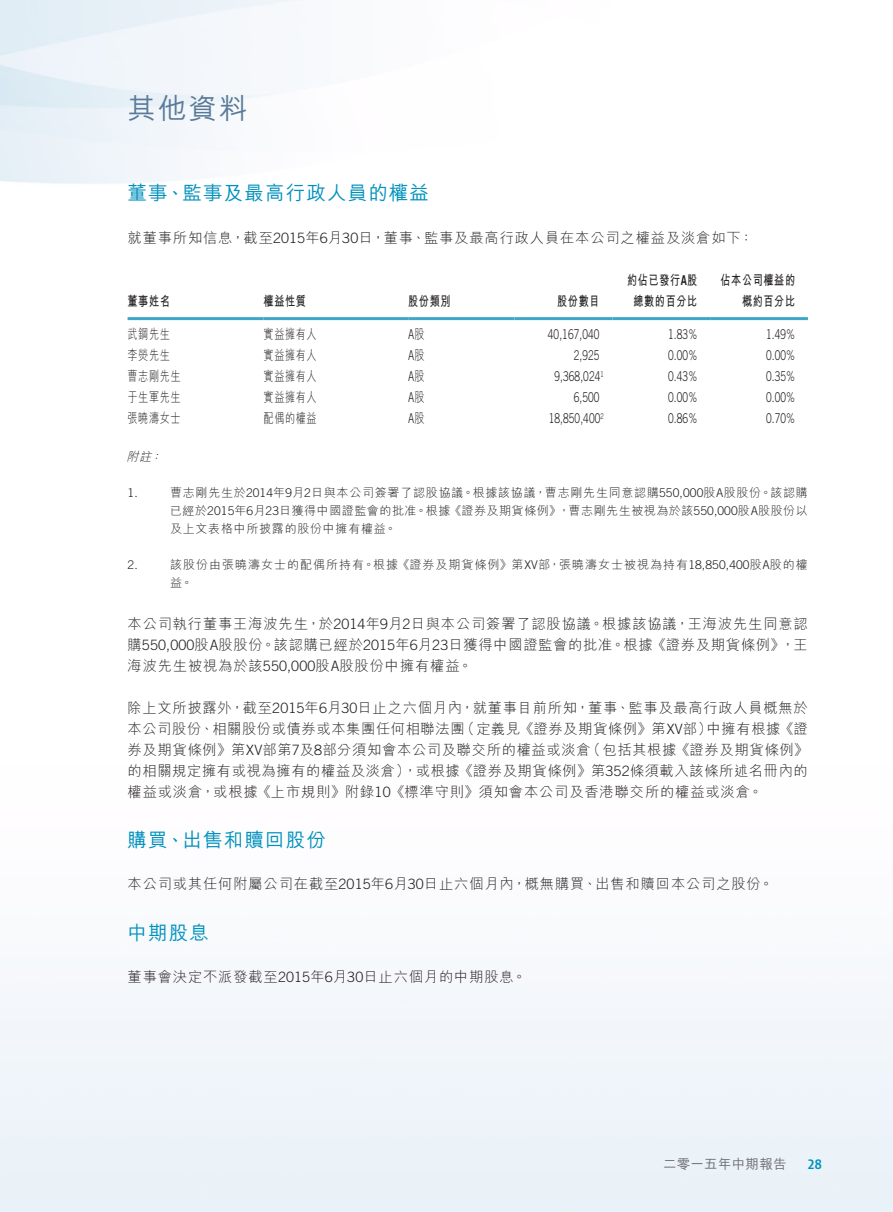
<style>
.page{position:relative;width:893px;height:1212px;background:#fff}
.page>*{position:absolute;margin:0;border:0;box-sizing:border-box;transform-origin:0 0}
.t1{font:500 28.5px "M Hei HK";color:#597a98}
.Heading_1{font:500 19.5px "M Hei HK";letter-spacing:.06em;color:#0091bd}
.t2{font:700 condensed 15px "Modena";color:#0091bd}
.Body_Text{font:300 14.25px/21px "M Hei HK";letter-spacing:.06em;color:#231f20;text-align:right}
.Body_Text-2{font:300 13.5px "Trade Gothic LT Std";letter-spacing:.01em;color:#231f20;scale:.75 1}
.Body_Text-3{font:300 13.5px "M Hei HK";letter-spacing:.06em;color:#231f20;scale:.75 1}
.Body_Text-4{font:700 13.5px "M Hei HK";letter-spacing:.06em;color:#231f20;scale:.75 1}
.t3{font:500 13.5px "M Hei HK";letter-spacing:.02em;color:#6c6d70}
.Notes{font:300 12px/18px "M Hei HK";letter-spacing:.045em;color:#231f20}
.Notes-2{font:300 12px "M Hei HK";letter-spacing:.065em;color:#231f20}
.Notes-3{font:300 12px "M Hei HK";letter-spacing:.085em;color:#231f20}
.Notes-4{font:300 12px "Trade Gothic LT Std";color:#231f20}
.Notes-5{font:italic 300 12px "M Hei HK";color:#231f20}
.s1{font-family:"Trade Gothic LT Std"}
.s2{font-family:"M Hei HK"}
.s3{font-family:"Trade Gothic LT Std Bd 2";font-weight:400}
</style>
<div class="page">
<img style="left:0;top:0;width:1px;height:1212px">
<hr style="left:128px;top:317px;width:136px;height:3px;background:#3da7ca">
<hr style="left:264px;top:317px;width:144px;height:3px;background:#3da7ca">
<hr style="left:408px;top:317px;width:106px;height:3px;background:#3da7ca">
<hr style="left:514px;top:317px;width:98px;height:3px;background:#3da7ca">
<hr style="left:612px;top:317px;width:98px;height:3px;background:#3da7ca">
<hr style="left:710px;top:317px;width:98px;height:3px;background:#3da7ca">
<p class="t1" style="left:128px;top:88px;width:121px">其他資料</p>
<p class="Heading_1" style="left:128px;top:179px;width:303px">董事、監事及最高行政人員的權益</p>
<p class="Body_Text" style="left:128px;top:227px;width:627px">就董事所知信息，截至<span class="s1">2015</span>年月<span class="s1">6 30</span>日，董事、監事及最高行政人員在本公司之權益及淡倉如下：</p>
<p class="Body_Text-4" style="left:128px;top:291px;width:58px">董事姓名</p>
<p class="Body_Text-3" style="left:128px;top:328px;width:58px">武鋼先生</p>
<p class="Body_Text-4" style="left:264px;top:291px;width:58px">權益性質</p>
<p class="Body_Text-3" style="left:264px;top:328px;width:72px">實益擁有人</p>
<p class="Body_Text-4" style="left:408px;top:291px;width:58px">股份類別</p>
<p class="Body_Text-2" style="left:408px;top:327px;width:23px">A<span class="s2">股</span></p>
<p class="Body_Text-4" style="left:557px;top:291px;width:58px">股份數目</p>
<p class="Body_Text-2" style="left:548px;top:327px;width:70px">40,167,040</p>
<p class="Body_Text-4" style="left:627px;top:270px;width:95px">約佔已發行<span class="s3">A</span>股</p>
<p class="Body_Text-4" style="left:633px;top:291px;width:87px">總數的百分比</p>
<p class="Body_Text-2" style="left:668px;top:327px;width:40px">1.83%</p>
<p class="Body_Text-4" style="left:720px;top:270px;width:101px">佔本公司權益的</p>
<p class="Body_Text-4" style="left:742px;top:291px;width:72px">概約百分比</p>
<p class="Body_Text-2" style="left:766px;top:327px;width:40px">1.49%</p>
<p class="Body_Text-3" style="left:128px;top:349px;width:58px">李熒先生</p>
<p class="Body_Text-3" style="left:264px;top:349px;width:72px">實益擁有人</p>
<p class="Body_Text-2" style="left:408px;top:348px;width:23px">A<span class="s2">股</span></p>
<p class="Body_Text-2" style="left:574px;top:348px;width:36px">2,925</p>
<p class="Body_Text-2" style="left:668px;top:348px;width:40px">0.00%</p>
<p class="Body_Text-2" style="left:766px;top:348px;width:40px">0.00%</p>
<p class="Body_Text-3" style="left:128px;top:370px;width:72px">曹志剛先生</p>
<p class="Body_Text-3" style="left:264px;top:370px;width:72px">實益擁有人</p>
<p class="Body_Text-2" style="left:408px;top:369px;width:23px">A<span class="s2">股</span></p>
<p class="Body_Text-2" style="left:554px;top:369px;width:67px">9,368,024<sup>1</sup></p>
<p class="Body_Text-2" style="left:668px;top:369px;width:40px">0.43%</p>
<p class="Body_Text-2" style="left:766px;top:369px;width:40px">0.35%</p>
<p class="Body_Text-3" style="left:128px;top:391px;width:72px">于生軍先生</p>
<p class="Body_Text-3" style="left:264px;top:391px;width:72px">實益擁有人</p>
<p class="Body_Text-2" style="left:408px;top:390px;width:23px">A<span class="s2">股</span></p>
<p class="Body_Text-2" style="left:574px;top:390px;width:36px">6,500</p>
<p class="Body_Text-2" style="left:668px;top:390px;width:40px">0.00%</p>
<p class="Body_Text-2" style="left:766px;top:390px;width:40px">0.00%</p>
<p class="Body_Text-3" style="left:128px;top:412px;width:72px">張曉濤女士</p>
<p class="Notes-5" style="left:150px;top:450px;width:17px">：</p>
<p class="Notes-5" style="left:126px;top:450px;width:29px">附註</p>
<p class="Body_Text-3" style="left:264px;top:412px;width:72px">配偶的權益</p>
<p class="Body_Text-2" style="left:408px;top:411px;width:23px">A<span class="s2">股</span></p>
<p class="Body_Text-2" style="left:549px;top:411px;width:75px">18,850,400<sup>2</sup></p>
<p class="Body_Text-2" style="left:668px;top:411px;width:40px">0.86%</p>
<p class="Body_Text-2" style="left:766px;top:411px;width:40px">0.70%</p>
<p class="Notes-4" style="left:128px;top:485px;width:12px">1.</p>
<p class="Notes-4" style="left:128px;top:557px;width:12px">2.</p>
<p class="Notes-2" style="left:170px;top:486px;width:639px">曹志剛先生於<span class="s1">2014</span>年月<span class="s1">9 2</span>日與本公司簽署了認股協議。根據該協議，曹志剛先生同意認購<span class="s1">550,000</span>股<span class="s1">A</span>股股份。該認購</p>
<p class="Notes" style="left:170px;top:501px;width:392px">已經於<span class="s1">2015</span>年月<span class="s1">6 23</span>日獲得中國證監會的批准。根據《證券及期貨條例》及上文表格中所披露的股份中擁有權益。</p>
<p class="Notes-3" style="left:170px;top:558px;width:639px">該股份由張曉濤女士的配偶所持有。根據《證券及期貨條例》第<span class="s1">XV</span>部，張曉濤女士被視為持有<span class="s1">18,850,400</span>股<span class="s1">A</span>股的權</p>
<p class="Notes" style="left:558px;top:501px;width:251px">，曹志剛先生被視為於該<span class="s1">550,000</span>股<span class="s1">A</span>股股份以</p>
<p class="Notes-2" style="left:170px;top:576px;width:24px">益。</p>
<p class="Body_Text" style="left:128px;top:613px;width:682px">本公司執行董事王海波先生，於<span class="s1">2014</span>年月<span class="s1">9 2</span>日與本公司簽署了認股協議。根據該協議，王海波先生同意認，王</p>
<p class="Body_Text" style="left:128px;top:634px;width:658px;text-align:left">購<span class="s1">550,000</span>股<span class="s1">A</span>股股份。該認購已經於<span class="s1">2015</span>年月<span class="s1">6 23</span>日獲得中國證監會的批准。根據《證券及期貨條例》海波先生被視為於該<span class="s1">550,000</span>股<span class="s1">A</span>股股份中擁有權益。</p>
<p class="Body_Text" style="left:128px;top:697px;width:682px">除上文所披露外，截至<span class="s1">2015</span>年月<span class="s1">6 30</span>日止之六個月內，就董事目前所知，董事、監事及最高行政人員概無於中擁有根據《證</p>
<p class="Body_Text" style="left:460px;top:718px;width:253px">（定義見《證券及期貨條例》第<span class="s1">XV</span>部）</p>
<p class="Body_Text" style="left:128px;top:718px;width:339px">本公司股份、相關股份或債券或本集團任何相聯法團</p>
<p class="Body_Text" style="left:587px;top:739px;width:223px">（包括其根據《證券及期貨條例《</p>
<p class="Body_Text" style="left:128px;top:739px;width:682px;text-align:left">券及期貨條例》第<span class="s1">XV</span>部第及<span class="s1">7 8</span>部分須知會本公司及聯交所的權益或淡倉<br>的相關規定擁有或視為擁有的權益及淡倉，）或根據《證券及期貨條例》第<span class="s1">352</span>條須載入該條所述名冊內的權益或淡倉，或根據《上市規則》附錄<span class="s1">10</span>《標準守則》須知會本公司及香港聯交所的權益或淡倉。</p>
<p class="Heading_1" style="left:128px;top:826px;width:200px">購買、出售和贖回股份</p>
<p class="Body_Text" style="left:128px;top:873px;width:647px">本公司或其任何附屬公司在截至<span class="s1">2015</span>年月<span class="s1">6 30</span>日止六個月內，概無購買、出售和贖回本公司之股份。</p>
<p class="Heading_1" style="left:128px;top:918px;width:83px">中期股息</p>
<p class="Body_Text" style="left:128px;top:966px;width:400px">董事會決定不派發截至<span class="s1">2015</span>年月<span class="s1">6 30</span>日止六個月的中期股息。</p>
<p class="t3" style="left:663px;top:1154px;width:125px">二零一五年中期報告</p>
<p class="t2" style="left:808px;top:1157px;width:15px">28</p>
</div>
